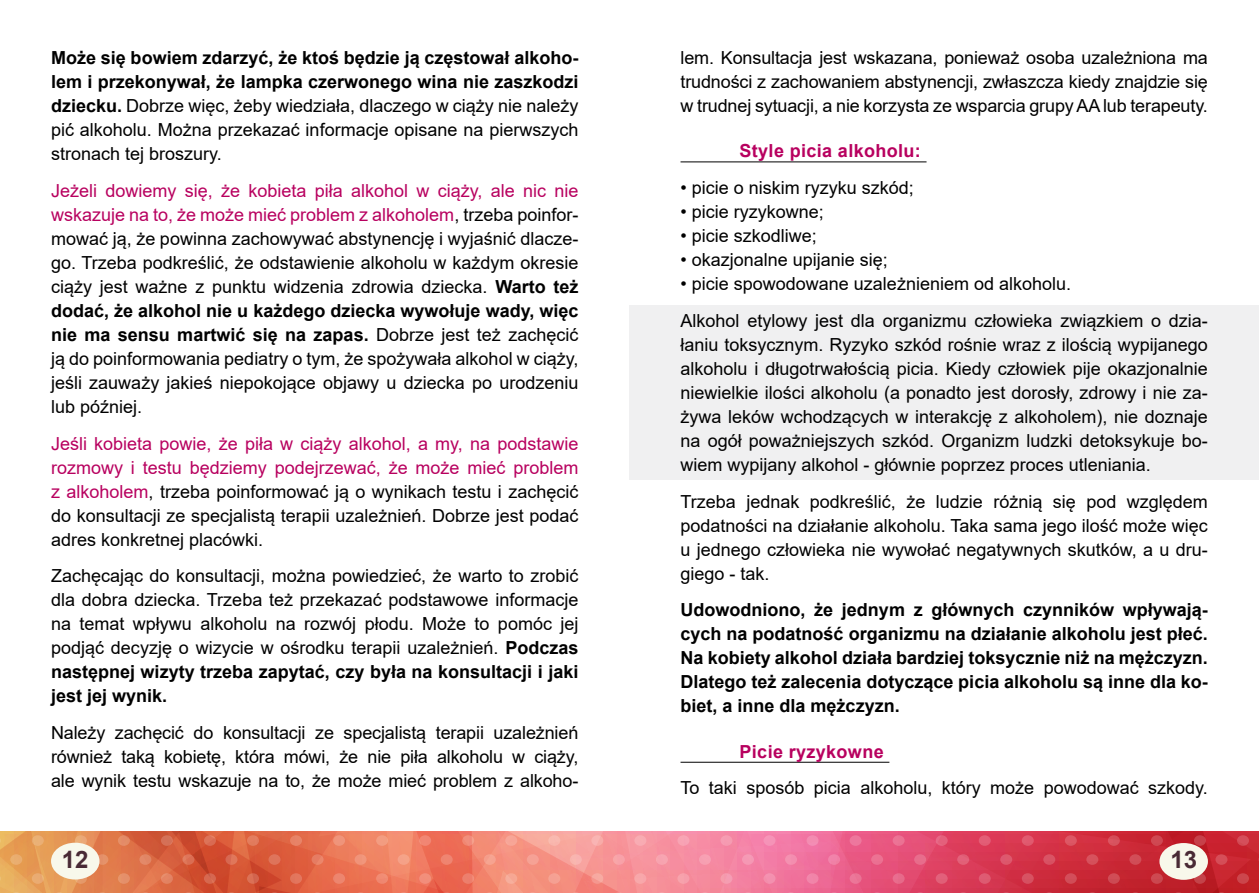
<style>
.page{position:relative;width:1259px;height:893px;background:#fff}
.page>*{position:absolute;margin:0;border:0;box-sizing:border-box;transform-origin:0 0}
.t1{font:700 24px "Arial";color:#492a35}
.t2{font:18px/24px "Arial";color:#000;text-align:justify}
.t3{font:700 18px/24px "Arial";color:#000;text-align:justify}
.t4{font:700 18px "Arial";letter-spacing:.02em;color:#b8005f}
.s1{font-weight:700}
.s2{color:#b8005f}
</style>
<div class="page">
<svg style="left:0;top:832px;width:1259px;height:61px;background:#e36864"></svg>
<div style="left:51px;top:843px;width:48px;height:36px;background:#f8f8eb;border-radius:50%"></div>
<div style="left:1159px;top:843px;width:49px;height:37px;background:#f8f8eb;border-radius:50%"></div>
<div style="left:629px;top:306px;width:630px;height:174px;background:#f0f0f1"></div>
<hr style="left:680px;top:162px;width:246px;height:1px;background:#000">
<hr style="left:680px;top:762px;width:209px;height:1px;background:#000">
<p class="t2" style="left:51px;top:46px;width:529px"><span class="s1">Może się bowiem zdarzyć, że ktoś będzie ją częstował alkoho&shy;lem i przekonywał, że lampka czerwonego wina nie zaszkodzi dziecku.</span> Dobrze więc, żeby wiedziała, dlaczego w ciąży nie należy pić alkoholu. Można przekazać informacje opisane na pierwszych stronach tej broszury.</p>
<p class="t2" style="left:51px;top:178px;width:529px"><span class="s2">Jeżeli dowiemy się, że kobieta piła alkohol w ciąży, ale nic nie wskazuje na to, że może mieć problem z alkoholem</span>, trzeba poinfor&shy;mować ją, że powinna zachowywać abstynencję i wyjaśnić dlacze&shy;go. Trzeba podkreślić, że odstawienie alkoholu w każdym okresie ciąży jest ważne z punktu widzenia zdrowia dziecka. <span class="s1">Warto też dodać, że alkohol nie u każdego dziecka wywołuje wady, więc nie ma sensu martwić się na zapas.</span> Dobrze jest też zachęcić ją do poinformowania pediatry o tym, że spożywała alkohol w ciąży, jeśli zauważy jakieś niepokojące objawy u dziecka po urodzeniu lub później.</p>
<p class="t2" style="left:51px;top:431px;width:529px"><span class="s2">Jeśli kobieta powie, że piła w ciąży alkohol, a my, na podstawie rozmowy i testu będziemy podejrzewać, że może mieć problem z alkoholem</span>, trzeba poinformować ją o wynikach testu i zachęcić do konsultacji ze specjalistą terapii uzależnień. Dobrze jest podać adres konkretnej placówki.</p>
<p class="t2" style="left:51px;top:564px;width:529px">Zachęcając do konsultacji, można powiedzieć, że warto to zrobić dla dobra dziecka. Trzeba też przekazać podstawowe informacje na temat wpływu alkoholu na rozwój płodu. Może to pomóc jej podjąć decyzję o wizycie w ośrodku terapii uzależnień. <span class="s1">Podczas następnej wizyty trzeba zapytać, czy była na konsultacji i jaki jest jej wynik.</span></p>
<p class="t2" style="left:51px;top:721px;width:529px">Należy zachęcić do konsultacji ze specjalistą terapii uzależnień również taką kobietę, która mówi, że nie piła alkoholu w ciąży, ale wynik testu wskazuje na to, że może mieć problem z alkoho-</p>
<p class="t2" style="left:680px;top:46px;width:529px">lem. Konsultacja jest wskazana, ponieważ osoba uzależniona ma trudności z zachowaniem abstynencji, zwłaszcza kiedy znajdzie się w trudnej sytuacji, a nie korzysta ze wsparcia grupy AA lub terapeuty.</p>
<p class="t4" style="left:739px;top:138px;width:183px">Style picia alkoholu:</p>
<p class="t2" style="left:680px;top:176px;width:235px">• picie o niskim ryzyku szkód;</p>
<p class="t2" style="left:680px;top:200px;width:145px">• picie ryzykowne;</p>
<p class="t2" style="left:680px;top:224px;width:138px">• picie szkodliwe;</p>
<p class="t2" style="left:680px;top:248px;width:209px">• okazjonalne upijanie się;</p>
<p class="t2" style="left:680px;top:265px;width:529px;line-height:36.8px">• picie spowodowane uzależnieniem od alkoholu.<br>Alkohol etylowy jest dla organizmu człowieka związkiem o dzia-</p>
<p class="t2" style="left:680px;top:332px;width:529px">łaniu toksycznym. Ryzyko szkód rośnie wraz z ilością wypijanego alkoholu i długotrwałością picia. Kiedy człowiek pije okazjonalnie niewielkie ilości alkoholu (a ponadto jest dorosły, zdrowy i nie za&shy;żywa leków wchodzących w interakcję z alkoholem), nie doznaje na ogół poważniejszych szkód. Organizm ludzki detoksykuje bo&shy;wiem wypijany alkohol - głównie poprzez proces utleniania.</p>
<p class="t2" style="left:680px;top:489px;width:529px">Trzeba jednak podkreślić, że ludzie różnią się pod względem podatności na działanie alkoholu. Taka sama jego ilość może więc u jednego człowieka nie wywołać negatywnych skutków, a u dru&shy;giego - tak.</p>
<p class="t3" style="left:680px;top:598px;width:529px">Udowodniono, że jednym z głównych czynników wpływają&shy;cych na podatność organizmu na działanie alkoholu jest płeć.<br>Na kobiety alkohol działa bardziej toksycznie niż na mężczyzn.<br>Dlatego też zalecenia dotyczące picia alkoholu są inne dla ko&shy;biet, a inne dla mężczyzn.</p>
<p class="t4" style="left:739px;top:739px;width:146px">Picie ryzykowne</p>
<p class="t2" style="left:680px;top:776px;width:529px">To taki sposób picia alkoholu, który może powodować szkody.</p>
<h1 class="t1" style="left:62px;top:843px;width:28px">12</h1>
<h1 class="t1" style="left:1170px;top:843px;width:28px">13</h1>
</div>
